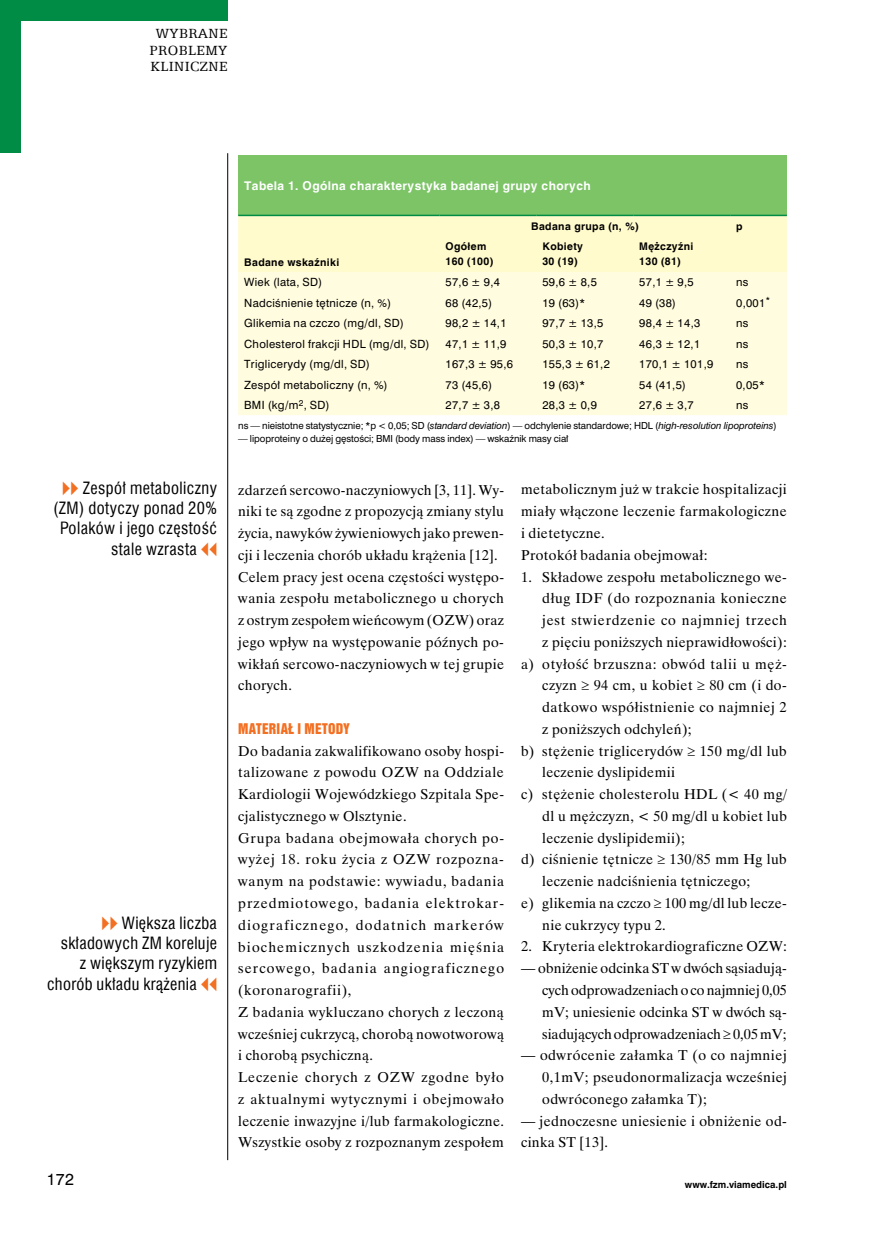
<style>
.page{position:relative;width:872px;height:1234px;background:#fff}
.page>*{position:absolute;margin:0;border:0;box-sizing:border-box;transform-origin:0 0}
.t1{font:16.5px/20.2px "Swis 721 Cn EU";letter-spacing:.02em;color:#000;text-align:right}
.t2{font:15px/16.5px "Egyptian 505 EU";letter-spacing:.03em;color:#000;text-align:center}
.t3{font:15px "Swis 721 PL";color:#000}
.t4{font:14.25px/21.8px "Time Ibis EE";letter-spacing:.025em;color:#000}
.t5{font:14.25px/21.8px "Time Ibis EE";letter-spacing:.045em;color:#000}
.t6{font:14.25px "Time Ibis EE";letter-spacing:.05em;color:#000}
.t7{font:13.5px "Swis 921 EU";letter-spacing:.025em;color:#f36f21}
.t8{font:700 12px "Switzerland";letter-spacing:.035em;color:#fff}
.t9{font:10.5px "Swis 721 PL";letter-spacing:.03em;color:#000}
.t10{font:700 10.5px/15px "Switzerland";letter-spacing:.035em;color:#000}
.t11{font:9px "Swis 721 PL";letter-spacing:-.005em;color:#000}
.t12{font:700 9px "Swis 721 PL";color:#000}
.s1{font-family:"Newspaper Pi PL";color:#f36f21}
.s2{font-style:italic}
</style>
<div class="page">
<hr style="left:227px;top:153px;width:1px;height:1006px;background:#000">
<div style="left:0;top:0;width:227px;height:21px;background:#008c44"></div>
<div style="left:0;top:0;width:21px;height:153px;background:#008c44"></div>
<div style="left:238px;top:155px;width:549px;height:60px;background:#7cc466"></div>
<div style="left:238px;top:216px;width:549px;height:56px;background:#fffbcc"></div>
<div style="left:238px;top:272px;width:549px;height:143px;background:#fffcdf"></div>
<hr style="left:238px;top:215px;width:201px;height:1px;background:#008c44">
<hr style="left:439px;top:215px;width:97px;height:1px;background:#008c44">
<hr style="left:536px;top:215px;width:97px;height:1px;background:#008c44">
<hr style="left:633px;top:215px;width:97px;height:1px;background:#008c44">
<hr style="left:730px;top:215px;width:57px;height:1px;background:#008c44">
<p class="t2" style="left:149px;top:25px;width:79px">WYBRANE<br>PROBLEMY<br>KLINICZNE</p>
<p class="t1" style="left:53px;top:477px;width:165px"><span class="s1">VV</span> Zespół metaboliczny (ZM) dotyczy ponad 20%<br>Polaków i jego częstość stale wzrasta <span class="s1">CC</span></p>
<p class="t1" style="left:47px;top:912px;width:171px"><span class="s1">VV</span> Większa liczba składowych ZM koreluje<br>z większym ryzykiem chorób układu krążenia <span class="s1">CC</span></p>
<p class="t3" style="left:47px;top:1169px;width:29px">172</p>
<p class="t8" style="left:244px;top:178px;width:348px">Tabela 1. Ogólna charakterystyka badanej grupy chorych</p>
<p class="t10" style="left:244px;top:254px;width:96px">Badane wskaźniki</p>
<p class="t10" style="left:531px;top:218px;width:109px">Badana grupa (n, %)</p>
<p class="t10" style="left:736px;top:218px;width:8px">p</p>
<p class="t10" style="left:445px;top:238px;width:49px">Ogółem<br>160 (100)</p>
<p class="t10" style="left:542px;top:238px;width:42px">Kobiety<br>30 (19)</p>
<p class="t10" style="left:639px;top:238px;width:56px">Mężczyźni<br>130 (81)</p>
<p class="t9" style="left:244px;top:275px;width:80px">Wiek (lata, SD)</p>
<p class="t9" style="left:445px;top:275px;width:56px">57,6 ± 9,4</p>
<p class="t9" style="left:542px;top:275px;width:56px">59,6 ± 8,5</p>
<p class="t9" style="left:639px;top:275px;width:56px">57,1 ± 9,5</p>
<p class="t9" style="left:736px;top:275px;width:14px">ns</p>
<p class="t9" style="left:244px;top:296px;width:148px">Nadciśnienie tętnicze (n, %)</p>
<p class="t9" style="left:445px;top:296px;width:48px">68 (42,5)</p>
<p class="t9" style="left:542px;top:296px;width:44px">19 (63)*</p>
<p class="t9" style="left:639px;top:296px;width:38px">49 (38)</p>
<p class="t9" style="left:736px;top:296px;width:35px">0,001<sup>*</sup></p>
<p class="t9" style="left:244px;top:316px;width:161px">Glikemia na czczo (mg/dl, SD)</p>
<p class="t9" style="left:445px;top:316px;width:62px">98,2 ± 14,1</p>
<p class="t9" style="left:542px;top:316px;width:62px">97,7 ± 13,5</p>
<p class="t9" style="left:639px;top:316px;width:62px">98,4 ± 14,3</p>
<p class="t9" style="left:736px;top:316px;width:14px">ns</p>
<p class="t9" style="left:244px;top:337px;width:187px">Cholesterol frakcji HDL (mg/dl, SD)</p>
<p class="t9" style="left:445px;top:337px;width:62px">47,1 ± 11,9</p>
<p class="t9" style="left:542px;top:337px;width:62px">50,3 ± 10,7</p>
<p class="t9" style="left:639px;top:337px;width:62px">46,3 ± 12,1</p>
<p class="t9" style="left:736px;top:337px;width:14px">ns</p>
<p class="t9" style="left:244px;top:357px;width:127px">Triglicerydy (mg/dl, SD)</p>
<p class="t9" style="left:445px;top:357px;width:69px">167,3 ± 95,6</p>
<p class="t9" style="left:542px;top:357px;width:69px">155,3 ± 61,2</p>
<p class="t9" style="left:639px;top:357px;width:76px">170,1 ± 101,9</p>
<p class="t9" style="left:736px;top:357px;width:14px">ns</p>
<p class="t9" style="left:244px;top:377px;width:145px">Zespół metaboliczny (n, %)</p>
<p class="t9" style="left:445px;top:377px;width:48px">73 (45,6)</p>
<p class="t9" style="left:542px;top:377px;width:44px">19 (63)*</p>
<p class="t9" style="left:639px;top:377px;width:48px">54 (41,5)</p>
<p class="t9" style="left:736px;top:377px;width:30px">0,05*</p>
<p class="t9" style="left:244px;top:398px;width:87px">BMI (kg/m<sup>2</sup>, SD)</p>
<p class="t9" style="left:445px;top:398px;width:56px">27,7 ± 3,8</p>
<p class="t9" style="left:542px;top:398px;width:56px">28,3 ± 0,9</p>
<p class="t9" style="left:639px;top:398px;width:56px">27,6 ± 3,7</p>
<p class="t9" style="left:736px;top:398px;width:14px">ns</p>
<p class="t11" style="left:238px;top:419px;width:540px">ns — nieistotne statystycznie; *p &lt; 0,05; SD (<span class="s2">standard deviation</span>) — odchylenie standardowe; HDL (<span class="s2">high-resolution lipoproteins</span>)</p>
<p class="t11" style="left:238px;top:433px;width:332px">— lipoproteiny o dużej gęstości; BMI (body mass index) — wskaźnik masy ciał</p>
<p class="t4" style="left:238px;top:478px;width:267px">zdarzeń sercowo-naczyniowych [3, 11]. Wy&shy;niki te są zgodne z propozycją zmiany stylu życia, nawyków żywieniowych jako prewen&shy;cji i leczenia chorób układu krążenia [12].<br>Celem pracy jest ocena częstości występo&shy;wania zespołu metabolicznego u chorych z ostrym zespołem wieńcowym (OZW) oraz jego wpływ na występowanie późnych po&shy;wikłań sercowo-naczyniowych w tej grupie chorych.</p>
<p class="t7" style="left:238px;top:719px;width:113px">MATERIAŁ I METODY</p>
<p class="t5" style="left:238px;top:739px;width:267px">Do badania zakwalifikowano osoby hospi&shy;talizowane z powodu OZW na Oddziale Kardiologii Wojewódzkiego Szpitala Spe&shy;cjalistycznego w Olsztynie.<br>Grupa badana obejmowała chorych po&shy;wyżej 18. roku życia z OZW rozpozna&shy;wanym na podstawie: wywiadu, badania przedmiotowego, badania elektrokar&shy;diograficznego, dodatnich markerów biochemicznych uszkodzenia mięśnia sercowego, badania angiograficznego (koronarografii),<br>Z badania wykluczano chorych z leczoną wcześniej cukrzycą, chorobą nowotworową i chorobą psychiczną.<br>Leczenie chorych z OZW zgodne było z aktualnymi wytycznymi i obejmowało leczenie inwazyjne i/lub farmakologiczne.<br>Wszystkie osoby z rozpoznanym zespołem</p>
<p class="t4" style="left:521px;top:478px;width:267px">metabolicznym już w trakcie hospitalizacji miały włączone leczenie farmakologiczne i dietetyczne.<br>Protokół badania obejmował:</p>
<p class="t4" style="left:521px;top:565px;width:267px">1. Składowe zespołu metabolicznego we-</p>
<p class="t4" style="left:542px;top:587px;width:246px">dług IDF (do rozpoznania konieczne</p>
<p class="t6" style="left:542px;top:611px;width:246px">jest stwierdzenie co najmniej trzech</p>
<p class="t4" style="left:542px;top:630px;width:246px">z pięciu poniższych nieprawidłowości):</p>
<p class="t5" style="left:521px;top:652px;width:267px">a) otyłość brzuszna: obwód talii u męż-</p>
<p class="t4" style="left:542px;top:674px;width:246px">czyzn ≥ 94 cm, u kobiet ≥ 80 cm (i do-</p>
<p class="t4" style="left:542px;top:696px;width:246px">datkowo współistnienie co najmniej 2</p>
<p class="t4" style="left:542px;top:717px;width:151px">z poniższych odchyleń);</p>
<p class="t4" style="left:521px;top:739px;width:267px">b) stężenie triglicerydów ≥ 150 mg/dl lub</p>
<p class="t4" style="left:542px;top:761px;width:134px">leczenie dyslipidemii</p>
<p class="t4" style="left:521px;top:783px;width:267px">c) stężenie cholesterolu HDL (&lt; 40 mg/</p>
<p class="t4" style="left:542px;top:804px;width:246px">dl u mężczyzn, &lt; 50 mg/dl u kobiet lub</p>
<p class="t4" style="left:542px;top:826px;width:144px">leczenie dyslipidemii);</p>
<p class="t4" style="left:521px;top:848px;width:267px">d) ciśnienie tętnicze ≥ 130/85 mm Hg lub</p>
<p class="t4" style="left:542px;top:870px;width:210px">leczenie nadciśnienia tętniczego;</p>
<p class="t4" style="left:521px;top:891px;width:267px">e) glikemia na czczo ≥ 100 mg/dl lub lecze-</p>
<p class="t4" style="left:542px;top:913px;width:125px">nie cukrzycy typu 2.</p>
<p class="t4" style="left:521px;top:935px;width:267px">2. Kryteria elektrokardiograficzne OZW:</p>
<p class="t4" style="left:542px;top:957px;width:246px;text-align:justify;text-indent:-21px">— obniżenie odcinka ST w dwóch sąsiadują&shy;cych odprowadzeniach o co najmniej 0,05 mV; uniesienie odcinka ST w dwóch są&shy;siadujących odprowadzeniach ≥ 0,05 mV;</p>
<p class="t4" style="left:542px;top:1044px;width:246px;text-align:justify;text-indent:-21px">— odwrócenie załamka T (o co najmniej 0,1mV; pseudonormalizacja wcześniej odwróconego załamka T);</p>
<p class="t4" style="left:521px;top:1109px;width:267px">— jednoczesne uniesienie i obniżenie od&shy;cinka ST [13].</p>
<p class="t12" style="left:685px;top:1178px;width:103px">www.fzm.viamedica.pl</p>
</div>
